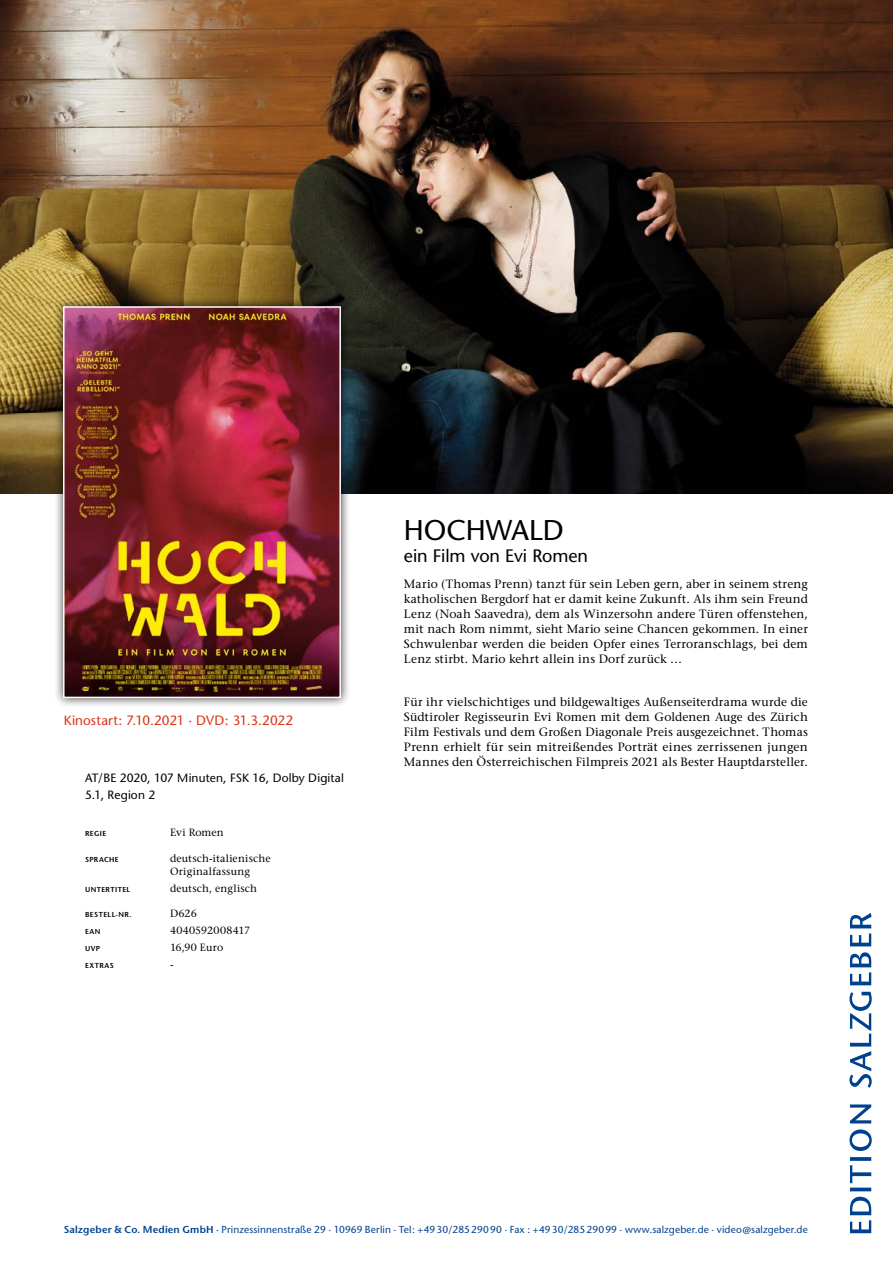
<style>
.page{position:relative;width:893px;height:1263px;background:#fff}
.page>*{position:absolute;margin:0;border:0;box-sizing:border-box;transform-origin:0 0}
.t1{font:28.5px "Stone Sans";color:#000}
.t2{font:18px "Stone Sans";letter-spacing:-.005em;color:#000}
.t3{font:13.5px "Stone Sans";color:#dc3417}
.t4{font:500 12px/15px "Stone Serif Std";letter-spacing:.015em;color:#000;text-align:justify}
.t5{font:12px/17px "Stone Sans";letter-spacing:.01em;color:#000}
.t6{font:500 10.5px/12.8px "Stone Serif Std";letter-spacing:.02em;color:#000}
.t7{font:10.2px "Stone Sans";letter-spacing:.015em;color:#00418f}
.t8{font:600 7.2px "Stone Sans";letter-spacing:.055em;color:#000}
.s1{font-weight:600}
</style>
<div class="page">
<img style="left:0;top:0;width:893px;height:493px">
<div style="left:53px;top:296px;width:298px;height:412px;background:#000;opacity:.75"></div>
<img style="left:66px;top:309px;width:272px;height:386px">
<div style="left:63px;top:306px;width:278px;height:392px;border:2px solid #fff"></div>
<svg style="left:849px;top:913px;width:23px;height:320px"></svg>
<p class="t3" style="left:64px;top:712px;width:231px">Kinostart: 7.10.2021 · DVD: 31.3.2022</p>
<p class="t5" style="left:85px;top:770px;width:260px">AT/BE 2020, 107 Minuten, FSK 16, Dolby Digital<br>5.1, Region 2</p>
<p class="t8" style="left:85px;top:829px;width:23px">REGIE</p>
<p class="t6" style="left:170px;top:826px;width:55px">Evi Romen</p>
<p class="t8" style="left:85px;top:855px;width:35px">SPRACHE</p>
<p class="t6" style="left:170px;top:852px;width:102px">deutsch-italienische<br>Originalfassung</p>
<p class="t8" style="left:85px;top:885px;width:47px">UNTERTITEL</p>
<p class="t6" style="left:170px;top:882px;width:89px">deutsch, englisch</p>
<p class="t8" style="left:85px;top:910px;width:48px">BESTELL-NR.</p>
<p class="t6" style="left:170px;top:907px;width:28px">D626</p>
<p class="t8" style="left:85px;top:927px;width:17px">EAN</p>
<p class="t6" style="left:170px;top:924px;width:82px">4040592008417</p>
<p class="t8" style="left:85px;top:944px;width:17px">UVP</p>
<p class="t6" style="left:170px;top:941px;width:55px">16,90 Euro</p>
<p class="t8" style="left:85px;top:961px;width:30px">EXTRAS</p>
<p class="t6" style="left:170px;top:958px;width:5px">-</p>
<h1 class="t1" style="left:404px;top:513px;width:161px">HOCHWALD</h1>
<h2 class="t2" style="left:404px;top:545px;width:186px">ein Film von Evi Romen</h2>
<p class="t4" style="left:404px;top:576px;width:405px">Mario (Thomas Prenn) tanzt für sein Leben gern, aber in seinem streng katholischen Bergdorf hat er damit keine Zukunft. Als ihm sein Freund Lenz (Noah Saavedra), dem als Winzersohn andere Türen offenstehen, mit nach Rom nimmt, sieht Mario seine Chancen gekommen. In einer Schwulenbar werden die beiden Opfer eines Terroranschlags, bei dem Lenz stirbt. Mario kehrt allein ins Dorf zurück …</p>
<p class="t4" style="left:404px;top:694px;width:405px">Für ihr vielschichtiges und bildgewaltiges Außenseiterdrama wurde die Südtiroler Regisseurin Evi Romen mit dem Goldenen Auge des Zürich Film Festivals und dem Großen Diagonale Preis ausgezeichnet. Thomas Prenn erhielt für sein mitreißendes Porträt eines zerrissenen jungen Mannes den Österreichischen Filmpreis 2021 als Bester Hauptdarsteller.</p>
<p class="t7" style="left:64px;top:1223px;width:746px"><span class="s1">Salzgeber &amp; Co. Medien GmbH</span> · Prinzessinnenstraße 29 · 10969 Berlin · Tel: +4930/28529090 · Fax : +4930/28529099 · www.salzgeber.de · video@salzgeber.de</p>
</div>
